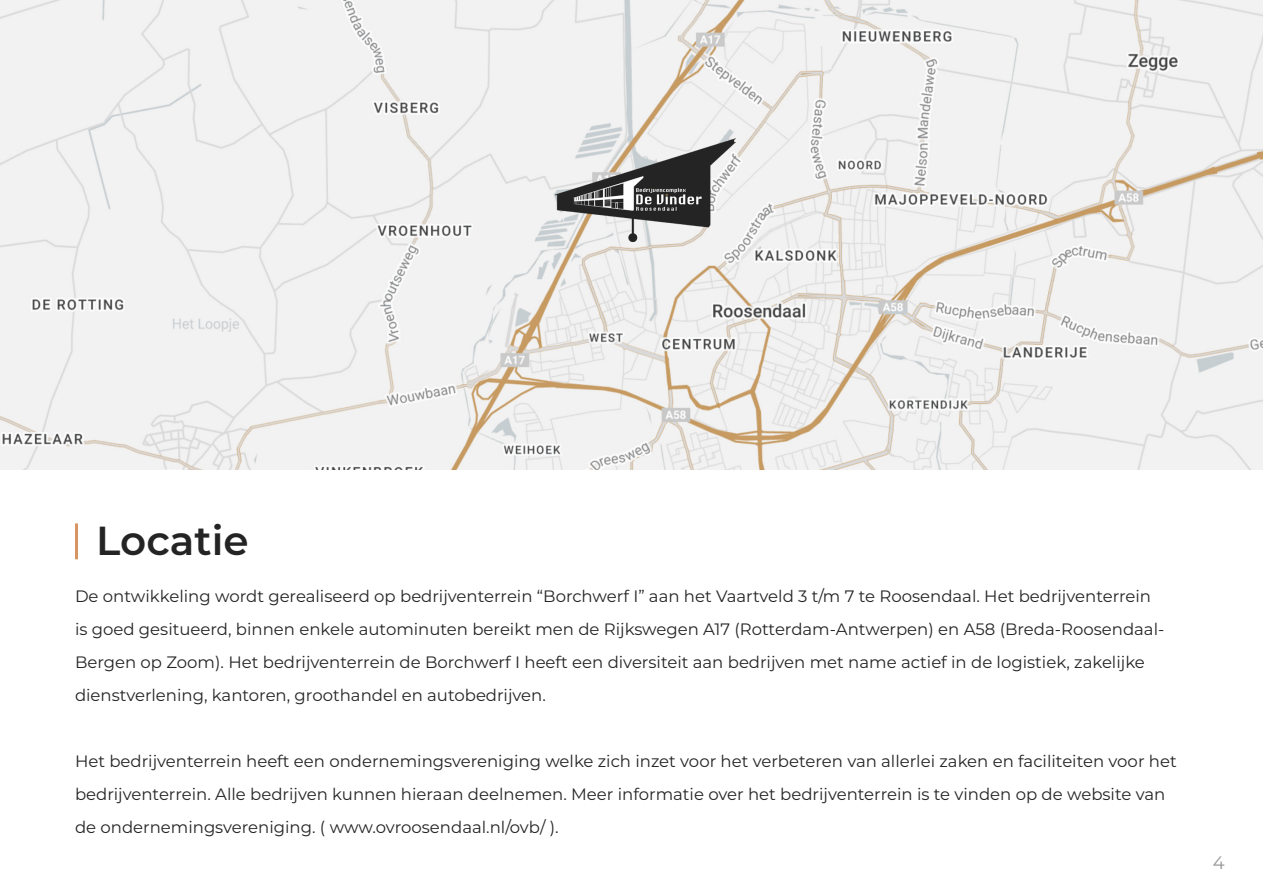
<style>
.page{position:relative;width:1263px;height:893px;background:#fff}
.page>*{position:absolute;margin:0;border:0;box-sizing:border-box;transform-origin:0 0}
.t1{font:600 40.5px "Montserrat";color:#242424}
.t2{font:18px "Montserrat";color:#979797}
.t3{font:16.5px/33px "Montserrat";color:#242424}
</style>
<div class="page">
<img style="left:0;top:0;width:1263px;height:470px">
<img style="left:555px;top:139px;width:180px;height:102px">
<hr style="left:75px;top:523px;width:3px;height:36px;background:#d79563">
<p class="t1" style="left:96px;top:512px;width:154px">Locatie</p>
<p class="t3" style="left:75px;top:579px;width:1091px">De ontwikkeling wordt gerealiseerd op bedrijventerrein “Borchwerf I” aan het Vaartveld 3 t/m 7 te Roosendaal. Het bedrijventerrein is goed gesitueerd, binnen enkele autominuten bereikt men de Rijkswegen A17 (Rotterdam-Antwerpen) en A58 (Breda-Roosendaal-Bergen op Zoom). Het bedrijventerrein de Borchwerf I heeft een diversiteit aan bedrijven met name actief in de logistiek, zakelijke dienstverlening, kantoren, groothandel en autobedrijven.</p>
<p class="t3" style="left:75px;top:744px;width:1103px">Het bedrijventerrein heeft een ondernemingsvereniging welke zich inzet voor het verbeteren van allerlei zaken en faciliteiten voor het bedrijventerrein. Alle bedrijven kunnen hieraan deelnemen. Meer informatie over het bedrijventerrein is te vinden op de website van de ondernemingsvereniging. ( www.ovroosendaal.nl/ovb/ ).</p>
<p class="t2" style="left:1213px;top:850px;width:13px">4</p>
</div>
